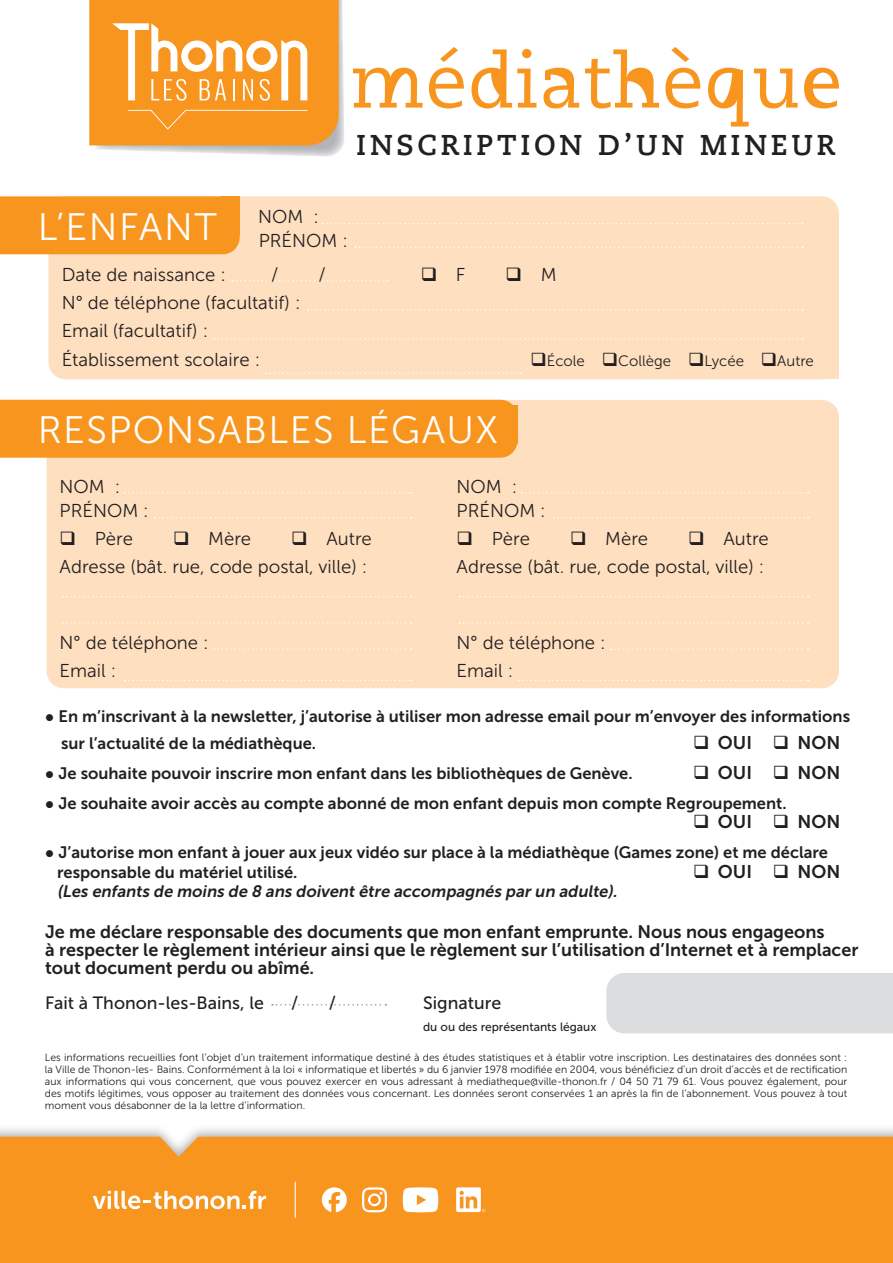
<style>
.page{position:relative;width:893px;height:1263px;background:#fff}
.page>*{position:absolute;margin:0;border:0;box-sizing:border-box;transform-origin:0 0}
.t1{font:38.1px "Museo Sans 300";letter-spacing:.04em;color:#fff}
.t2{font:700 28.5px "Caecilia LT Pro 75";letter-spacing:.13em;color:#231f20}
.t3{font:18.6px/27.9px "Museo Sans 300";color:#231f20}
.t4{font:18.3px "Museo Sans 700";color:#231f20}
.t5{font:18px/18px "Museo Sans 700";color:#231f20}
.t6{font:17.7px "Museo Sans 500";color:#231f20}
.t7{font:16.5px/27px "Museo Sans 700";color:#231f20}
.t8{font:italic 16.5px "Museo Sans 700";color:#231f20}
.t9{font:15px "Museo Sans 300";color:#231f20}
.t10{font:12px "Museo Sans 500";color:#231f20}
.t11{font:10.5px/12px "Museo Sans 300";color:#231f20;text-align:justify}
</style>
<div class="page">
<div style="left:48px;top:196px;width:791px;height:183px;background:#fee0c0;border-radius:17px"></div>
<svg style="left:323px;top:223px;width:480px;height:1px"></svg>
<svg style="left:355px;top:247px;width:448px;height:1px"></svg>
<svg style="left:232px;top:280px;width:156px;height:2px"></svg>
<svg style="left:307px;top:309px;width:496px;height:2px"></svg>
<div style="left:0;top:196px;width:240px;height:58px;background:#f7951f"></div>
<div style="left:221px;top:196px;width:19px;height:39px;background:#f7951f"></div>
<div style="left:792px;top:337px;width:47px;height:42px;background:#fee0c0"></div>
<svg style="left:214px;top:338px;width:589px;height:2px"></svg>
<div style="left:47px;top:400px;width:792px;height:288px;background:#fee0c0;border-radius:17px"></div>
<svg style="left:124px;top:492px;width:288px;height:1px"></svg>
<svg style="left:155px;top:517px;width:257px;height:1px"></svg>
<svg style="left:62px;top:596px;width:350px;height:1px"></svg>
<svg style="left:214px;top:649px;width:198px;height:1px"></svg>
<svg style="left:124px;top:680px;width:288px;height:1px"></svg>
<div style="left:0;top:400px;width:517px;height:58px;background:#f7951f"></div>
<svg style="left:521px;top:492px;width:288px;height:1px"></svg>
<svg style="left:554px;top:517px;width:255px;height:1px"></svg>
<svg style="left:459px;top:596px;width:350px;height:1px"></svg>
<svg style="left:611px;top:649px;width:198px;height:1px"></svg>
<svg style="left:518px;top:680px;width:291px;height:1px"></svg>
<div style="left:492px;top:405px;width:25px;height:39px;background:#f7951f"></div>
<svg style="left:266px;top:373px;width:255px;height:1px"></svg>
<div style="left:606px;top:973px;width:287px;height:60px;background:#dcdddf"></div>
<svg style="left:272px;top:1004px;width:114px;height:1px"></svg>
<svg style="left:62px;top:622px;width:350px;height:2px"></svg>
<svg style="left:459px;top:622px;width:350px;height:2px"></svg>
<svg style="left:429px;top:47px;width:35px;height:61px"></svg>
<svg style="left:665px;top:47px;width:35px;height:61px"></svg>
<svg style="left:804px;top:68px;width:35px;height:40px"></svg>
<svg style="left:353px;top:68px;width:70px;height:40px"></svg>
<svg style="left:708px;top:68px;width:90px;height:59px"></svg>
<svg style="left:585px;top:49px;width:74px;height:59px"></svg>
<svg style="left:543px;top:68px;width:36px;height:40px"></svg>
<svg style="left:471px;top:49px;width:65px;height:59px"></svg>
<div style="left:0;top:1123px;width:893px;height:140px;background:#231f20;opacity:.35"></div>
<div style="left:0;top:1137px;width:893px;height:126px;background:#f7951f"></div>
<svg style="left:93px;top:1191px;width:173px;height:18px"></svg>
<hr style="left:295px;top:1182px;width:1px;height:36px;background:#fff">
<svg style="left:322px;top:1187px;width:25px;height:25px"></svg>
<svg style="left:362px;top:1187px;width:25px;height:25px"></svg>
<svg style="left:403px;top:1187px;width:35px;height:25px"></svg>
<svg style="left:456px;top:1187px;width:29px;height:25px"></svg>
<svg style="left:89px;top:0;width:255px;height:157px;background:#f4a74a"></svg>
<h2 class="t2" style="left:356px;top:126px;width:480px">INSCRIPTION D’UN MINEUR</h2>
<h1 class="t1" style="left:38px;top:206px;width:181px">L’ENFANT</h1>
<h3 class="t3" style="left:258px;top:205px;width:91px;line-height:24px">NOM :<br>PRÉNOM :</h3>
<h3 class="t3" style="left:62px;top:261px;width:166px">Date de naissance :</h3>
<h3 class="t3" style="left:271px;top:261px;width:9px">/</h3>
<h3 class="t3" style="left:318px;top:261px;width:9px">/</h3>
<h3 class="t3" style="left:421px;top:261px;width:46px">❑ F</h3>
<h3 class="t3" style="left:505px;top:261px;width:53px">❑ M</h3>
<h3 class="t3" style="left:62px;top:289px;width:240px;line-height:28.7px">N° de téléphone (facultatif) :<br>Email (facultatif) :<br>Établissement scolaire :</h3>
<h3 class="t9" style="left:530px;top:353px;width:285px">❑École ❑Collège ❑Lycée ❑Autre</h3>
<h1 class="t1" style="left:38px;top:409px;width:462px">RESPONSABLES LÉGAUX</h1>
<h3 class="t3" style="left:60px;top:475px;width:91px;line-height:24px">NOM :<br>PRÉNOM :</h3>
<h3 class="t3" style="left:60px;top:525px;width:75px">❑ Père</h3>
<h3 class="t3" style="left:173px;top:525px;width:80px">❑ Mère</h3>
<h3 class="t3" style="left:60px;top:525px;width:314px;text-align:right">❑ Autre<br>Adresse (bât. rue, code postal, ville) :</h3>
<h3 class="t3" style="left:457px;top:475px;width:91px;line-height:24px">NOM :<br>PRÉNOM :</h3>
<h3 class="t3" style="left:457px;top:525px;width:75px">❑ Père</h3>
<h3 class="t3" style="left:570px;top:525px;width:80px">❑ Mère</h3>
<h3 class="t3" style="left:457px;top:525px;width:314px;text-align:right">❑ Autre<br>Adresse (bât. rue, code postal, ville) :</h3>
<h3 class="t3" style="left:457px;top:629px;width:151px">N° de téléphone :<br>Email :</h3>
<h3 class="t7" style="left:61px;top:702px;width:791px;text-indent:-16px">● En m’inscrivant à la newsletter, j’autorise à utiliser mon adresse email pour m’envoyer des informations sur l’actualité de la médiathèque.</h3>
<h3 class="t3" style="left:60px;top:629px;width:151px">N° de téléphone :<br>Email :</h3>
<h3 class="t4" style="left:693px;top:732px;width:149px">❑ OUI ❑ NON</h3>
<h3 class="t7" style="left:45px;top:759px;width:589px">● Je souhaite pouvoir inscrire mon enfant dans les bibliothèques de Genève.</h3>
<h3 class="t4" style="left:693px;top:762px;width:149px">❑ OUI ❑ NON</h3>
<h3 class="t7" style="left:45px;top:789px;width:743px">● Je souhaite avoir accès au compte abonné de mon enfant depuis mon compte Regroupement.</h3>
<h3 class="t4" style="left:693px;top:812px;width:149px">❑ OUI ❑ NON</h3>
<h3 class="t7" style="left:57px;top:843px;width:772px;line-height:19.5px;text-indent:-12px">● J’autorise mon enfant à jouer aux jeux vidéo sur place à la médiathèque (Games zone) et me déclare responsable du matériel utilisé.</h3>
<h3 class="t4" style="left:693px;top:861px;width:149px">❑ OUI ❑ NON</h3>
<h3 class="t8" style="left:57px;top:882px;width:565px">(Les enfants de moins de 8 ans doivent être accompagnés par un adulte).</h3>
<h3 class="t5" style="left:45px;top:922px;width:815px">Je me déclare responsable des documents que mon enfant emprunte. Nous nous engageons<br>à respecter le règlement intérieur ainsi que le règlement sur l’utilisation d’Internet et à remplacer tout document perdu ou abîmé.</h3>
<h3 class="t6" style="left:45px;top:993px;width:220px">Fait à Thonon-les-Bains, le</h3>
<h3 class="t6" style="left:291px;top:993px;width:9px">/</h3>
<h3 class="t6" style="left:329px;top:993px;width:9px">/</h3>
<h3 class="t6" style="left:423px;top:993px;width:80px">Signature</h3>
<p class="t10" style="left:423px;top:1020px;width:175px">du ou des représentants légaux</p>
<p class="t11" style="left:45px;top:1051px;width:804px">Les informations recueillies font l’objet d’un traitement informatique destiné à des études statistiques et à établir votre inscription. Les destinataires des données sont : la Ville de Thonon-les- Bains. Conformément à la loi « informatique et libertés » du 6 janvier 1978 modifiée en 2004, vous bénéficiez d’un droit d’accès et de rectification aux informations qui vous concernent, que vous pouvez exercer en vous adressant à mediatheque@ville-thonon.fr / 04 50 71 79 61. Vous pouvez également, pour des motifs légitimes, vous opposer au traitement des données vous concernant. Les données seront conservées 1 an après la fin de l’abonnement. Vous pouvez à tout moment vous désabonner de la la lettre d’information.</p>
</div>
